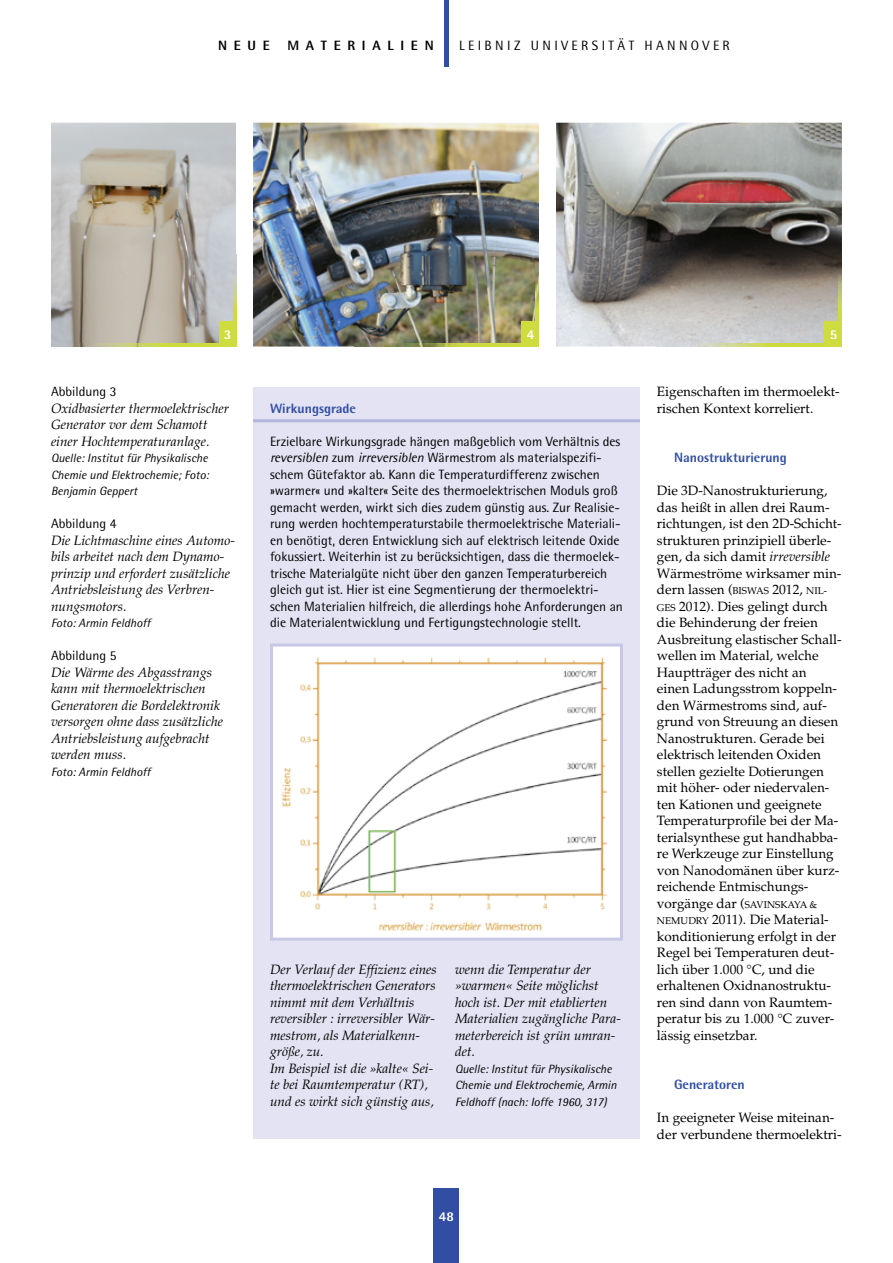
<style>
.page{position:relative;width:893px;height:1263px;background:#fff}
.page>*{position:absolute;margin:0;border:0;box-sizing:border-box;transform-origin:0 0}
.t1{font:13.5px/16.5px "Palatino";color:#000}
.t2{font:13.5px/16.5px "Rotis Semi Sans";color:#000}
.t3{font:italic 13.5px/16.5px "Palatino";color:#000}
.t4{font:800 13.5px "Rotis Semi Sans";color:#314ea3}
.t5{font:13.5px "Rotis Semi Sans";letter-spacing:.25em;color:#000}
.t6{font:800 13.5px "Rotis Semi Sans";letter-spacing:.5em;color:#000}
.t7{font:800 13.5px "Rotis Semi Sans";color:#fff}
.t8{font:italic 12px/16.5px "Rotis Semi Sans";color:#000;text-align:justify}
.s1{font-style:italic}
.s2{font-size:9.9px}
</style>
<div class="page">
<div style="left:444px;top:0;width:5px;height:66px;background:#314ea3"></div>
<div style="left:434px;top:1188px;width:25px;height:75px;background:#314ea3"></div>
<img style="left:51px;top:123px;width:185px;height:221px">
<div style="left:253px;top:387px;width:387px;height:751px;background:#e3e3f3"></div>
<hr style="left:253px;top:419px;width:387px;height:3px;background:#b2b5dc">
<div style="left:272px;top:645px;width:349px;height:294px;background:#fff"></div>
<img style="left:281px;top:657px;width:327px;height:274px">
<div style="left:270px;top:644px;width:353px;height:297px;border:3px solid #c6c8e6"></div>
<img style="left:253px;top:123px;width:286px;height:224px">
<img style="left:556px;top:123px;width:286px;height:224px">
<img style="left:233px;top:255px;width:3px;height:66px">
<img style="left:51px;top:344px;width:182px;height:3px">
<div style="left:219px;top:321px;width:17px;height:25px;background:#cedc40"></div>
<img style="left:536px;top:255px;width:3px;height:66px">
<img style="left:354px;top:344px;width:182px;height:3px">
<div style="left:522px;top:321px;width:17px;height:25px;background:#cedc40"></div>
<img style="left:839px;top:255px;width:3px;height:66px">
<img style="left:657px;top:344px;width:182px;height:3px">
<div style="left:825px;top:321px;width:17px;height:25px;background:#cedc40"></div>
<p class="t6" style="left:218px;top:36px;width:53px">Neue</p>
<p class="t6" style="left:287px;top:36px;width:148px">MaterialieN</p>
<p class="t5" style="left:459px;top:37px;width:272px">leibniz universität hannover</p>
<p class="t7" style="left:224px;top:326px;width:9px">3</p>
<p class="t7" style="left:527px;top:326px;width:9px">4</p>
<p class="t7" style="left:830px;top:326px;width:9px">5</p>
<p class="t2" style="left:51px;top:383px;width:67px">abbildung 3</p>
<p class="t3" style="left:51px;top:400px;width:179px">Oxidbasierter thermoelektrischer<br>Generator vor dem Schamott einer Hochtemperaturanlage.</p>
<p class="t8" style="left:51px;top:449px;width:159px">Quelle: Institut für Physikalische Chemie und Elektrochemie; Foto:<br>Benjamin Geppert</p>
<p class="t2" style="left:51px;top:515px;width:67px">abbildung 4</p>
<p class="t3" style="left:51px;top:532px;width:185px">Die Lichtmaschine eines Automo&shy;bils arbeitet nach dem Dynamo&shy;prinzip und erfordert zusätzliche<br>Antriebsleistung des Verbren&shy;nungsmotors.</p>
<p class="t8" style="left:51px;top:614px;width:101px">Foto: Armin Feldhoff</p>
<p class="t2" style="left:51px;top:647px;width:67px">abbildung 5</p>
<p class="t3" style="left:51px;top:664px;width:174px">Die Wärme des Abgasstrangs kann mit thermoelektrischen<br>Generatoren die Bordelektronik versorgen ohne dass zusätzliche<br>Antriebsleistung aufgebracht werden muss.</p>
<p class="t8" style="left:51px;top:763px;width:101px">Foto: Armin Feldhoff</p>
<p class="t4" style="left:270px;top:399px;width:88px">Wirkungsgrade</p>
<p class="t2" style="left:270px;top:433px;width:354px">erzielbare Wirkungsgrade hängen maßgeblich vom verhältnis des <span class="s1">reversiblen</span> zum <span class="s1">irreversiblen</span> Wärmestrom als materialspezifi&shy;schem Gütefaktor ab. Kann die temperaturdifferenz zwischen »warmer« und »kalter« seite des thermoelektrischen Moduls groß gemacht werden, wirkt sich dies zudem günstig aus. zur realisie&shy;rung werden hochtemperaturstabile thermoelektrische Materiali&shy;en benötigt, deren entwicklung sich auf elektrisch leitende oxide fokussiert. Weiterhin ist zu berücksichtigen, dass die thermoelek&shy;trische Materialgüte nicht über den ganzen temperaturbereich gleich gut ist. hier ist eine segmentierung der thermoelektri&shy;schen Materialien hilfreich, die allerdings hohe anforderungen an die Materialentwicklung und Fertigungstechnologie stellt.</p>
<p class="t3" style="left:270px;top:961px;width:168px">Der Verlauf der Effizienz eines thermoelektrischen Generators nimmt mit dem Verhältnis reversibler : irreversibler Wär&shy;mestrom, als Materialkenn&shy;größe, zu.<br>Im Beispiel ist die »kalte« Sei&shy;te bei Raumtemperatur (RT), und es wirkt sich günstig aus,</p>
<p class="t3" style="left:455px;top:961px;width:167px">wenn die Temperatur der »warmen« Seite möglichst hoch ist. Der mit etablierten<br>Materialien zugängliche Para&shy;meterbereich ist grün umran&shy;det.</p>
<p class="t8" style="left:455px;top:1060px;width:163px;text-align:left">Quelle: Institut für Physikalische<br>Chemie und Elektrochemie, Armin<br>Feldhoff (nach: Ioffe 1960, 317)</p>
<p class="t7" style="left:439px;top:1208px;width:17px">48</p>
<p class="t1" style="left:657px;top:383px;width:184px">Eigenschaften im thermoelekt&shy;rischen Kontext korreliert.</p>
<p class="t4" style="left:674px;top:449px;width:114px">Nanostrukturierung</p>
<p class="t1" style="left:657px;top:482px;width:186px">Die 3D-Nanostrukturierung, das heißt in allen drei Raum&shy;richtungen, ist den 2D-Schicht&shy;strukturen prinzipiell überle&shy;gen, da sich damit <span class="s1">irreversible<br></span>Wärmeströme wirksamer min&shy;dern lassen (<span class="s2">BISWAS</span> 2012, <span class="s2">NIl-<br>GES</span> 2012). Dies gelingt durch die Behinderung der freien<br>Ausbreitung elastischer Schall&shy;wellen im Material, welche<br>Hauptträger des nicht an einen ladungsstrom koppeln&shy;den Wärmestroms sind, auf&shy;grund von Streuung an diesen<br>Nanostrukturen. Gerade bei elektrisch leitenden Oxiden stellen gezielte Dotierungen mit höher- oder niedervalen&shy;ten Kationen und geeignete temperaturprofile bei der Ma&shy;terialsynthese gut handhabba&shy;re Werkzeuge zur Einstellung von Nanodomänen über kurz&shy;reichende Entmischungs&shy;vorgänge dar (<span class="s2">SAVINSKAYA &amp;<br>NEMUDRY</span> 2011). Die Material&shy;konditionierung erfolgt in der<br>Regel bei temperaturen deut&shy;lich über 1.000 °C, und die erhaltenen Oxidnanostruktu&shy;ren sind dann von Raumtem&shy;peratur bis zu 1.000 °C zuver&shy;lässig einsetzbar.</p>
<p class="t4" style="left:674px;top:1076px;width:72px">Generatoren</p>
<p class="t1" style="left:657px;top:1109px;width:186px">In geeigneter Weise miteinan&shy;der verbundene thermoelektri-</p>
</div>
